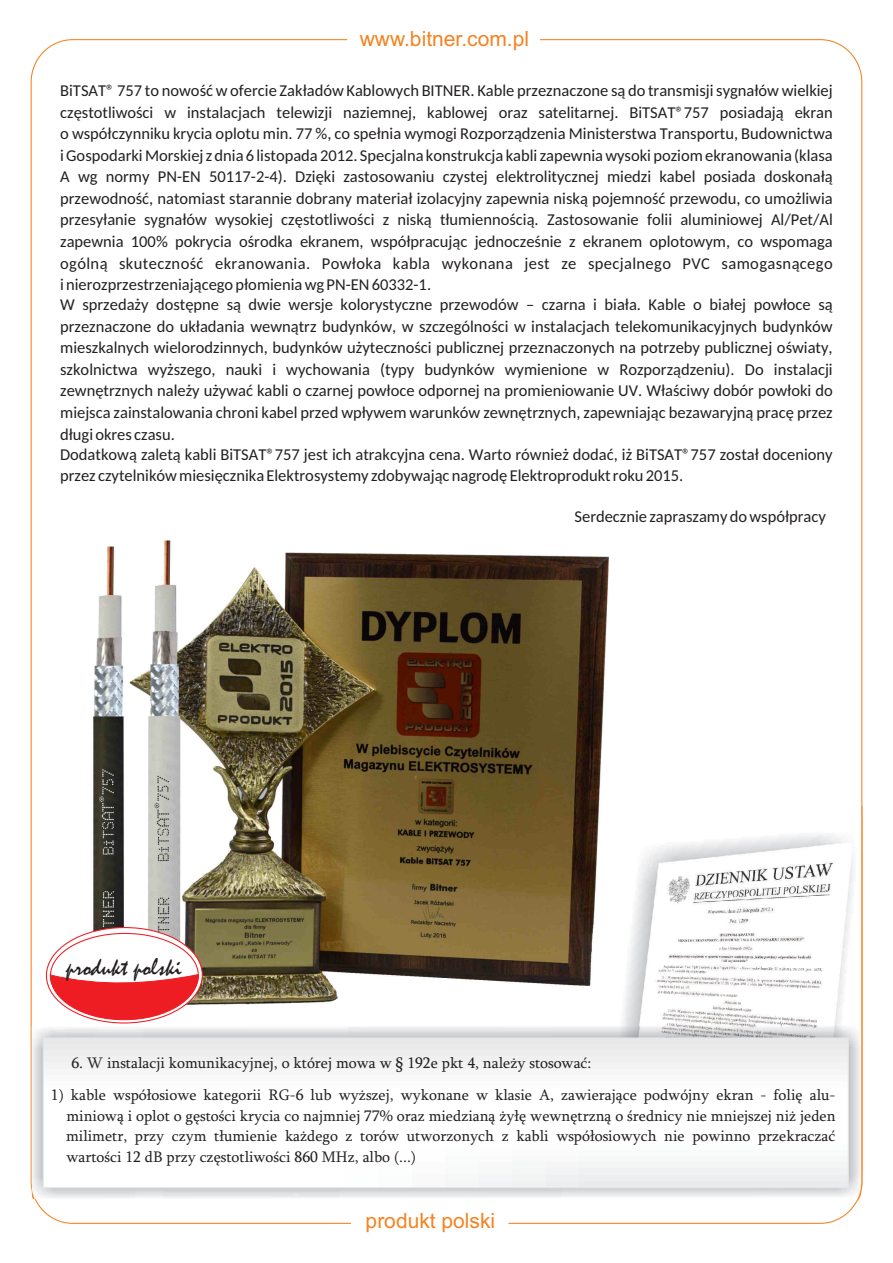
<style>
.page{position:relative;width:893px;height:1263px;background:#fff}
.page>*{position:absolute;margin:0;border:0;box-sizing:border-box;transform-origin:0 0}
.t1{font:24.75px "Mistral";color:#231f20}
.t2{font:21px "Arial";color:#f58220}
.t3{font:16.5px/21.5px "Carlito";color:#231f20}
.t4{font:15.6px/20.5px "Sylfaen";color:#231f20;text-align:justify}
</style>
<div class="page">
<img style="left:627px;top:818px;width:236px;height:352px">
<img style="left:32px;top:1025px;width:830px;height:174px">
<svg style="left:43px;top:1038px;width:806px;height:150px"></svg>
<img style="left:93px;top:540px;width:516px;height:464px">
<svg style="left:46px;top:926px;width:157px;height:98px"></svg>
<svg style="left:93px;top:540px;width:40px;height:6px"></svg>
<p class="t2" style="left:360px;top:31px;width:171px">www.bitner.com.pl</p>
<p class="t3" style="left:60px;top:81px;width:774px">BiTSAT® 757 to nowość w ofercie Zakładów Kablowych BITNER. Kable przeznaczone są do transmisji sygnałów wielkiej częstotliwości w instalacjach telewizji naziemnej, kablowej oraz satelitarnej. BiTSAT®757 posiadają ekran o współczynniku krycia oplotu min. 77 %, co spełnia wymogi Rozporządzenia Ministerstwa Transportu, Budownictwa i Gospodarki Morskiej z dnia 6 listopada 2012. Specjalna konstrukcja kabli zapewnia wysoki poziom ekranowania (klasa A wg normy PN-EN 50117-2-4). Dzięki zastosowaniu czystej elektrolitycznej miedzi kabel posiada doskonałą przewodność, natomiast starannie dobrany materiał izolacyjny zapewnia niską pojemność przewodu, co umożliwia przesyłanie sygnałów wysokiej częstotliwości z niską tłumiennością. Zastosowanie folii aluminiowej Al/Pet/Al zapewnia 100% pokrycia ośrodka ekranem, współpracując jednocześnie z ekranem oplotowym, co wspomaga ogólną skuteczność ekranowania. Powłoka kabla wykonana jest ze specjalnego PVC samogasnącego i nierozprzestrzeniającego płomienia wg PN-EN 60332-1.<br>W sprzedaży dostępne są dwie wersje kolorystyczne przewodów – czarna i biała. Kable o białej powłoce są przeznaczone do układania wewnątrz budynków, w szczególności w instalacjach telekomunikacyjnych budynków mieszkalnych wielorodzinnych, budynków użyteczności publicznej przeznaczonych na potrzeby publicznej oświaty, szkolnictwa wyższego, nauki i wychowania (typy budynków wymienione w Rozporządzeniu). Do instalacji zewnętrznych należy używać kabli o czarnej powłoce odpornej na promieniowanie UV. Właściwy dobór powłoki do miejsca zainstalowania chroni kabel przed wpływem warunków zewnętrznych, zapewniając bezawaryjną pracę przez długi okres czasu.<br>Dodatkową zaletą kabli BiTSAT®757 jest ich atrakcyjna cena. Warto również dodać, iż BiTSAT®757 został doceniony przez czytelników miesięcznika Elektrosystemy zdobywając nagrodę Elektroprodukt roku 2015.</p>
<p class="t3" style="left:574px;top:507px;width:253px">Serdecznie zapraszamy do współpracy</p>
<h1 class="t1" style="left:66px;top:958px;width:117px">produkt polski</h1>
<p class="t4" style="left:71px;top:1054px;width:522px">6. W instalacji komunikacyjnej, o której mowa w § 192e pkt 4, należy stosować:</p>
<p class="t4" style="left:66px;top:1086px;width:771px;text-indent:-15px">1) kable współosiowe kategorii RG-6 lub wyższej, wykonane w klasie A, zawierające podwójny ekran - folię alu&shy;miniową i oplot o gęstości krycia co najmniej 77% oraz miedzianą żyłę wewnętrzną o średnicy nie mniejszej niż jeden milimetr, przy czym tłumienie każdego z torów utworzonych z kabli współosiowych nie powinno przekraczać wartości 12 dB przy częstotliwości 860 MHz, albo (...)</p>
<p class="t2" style="left:366px;top:1212px;width:131px">produkt polski</p>
</div>
